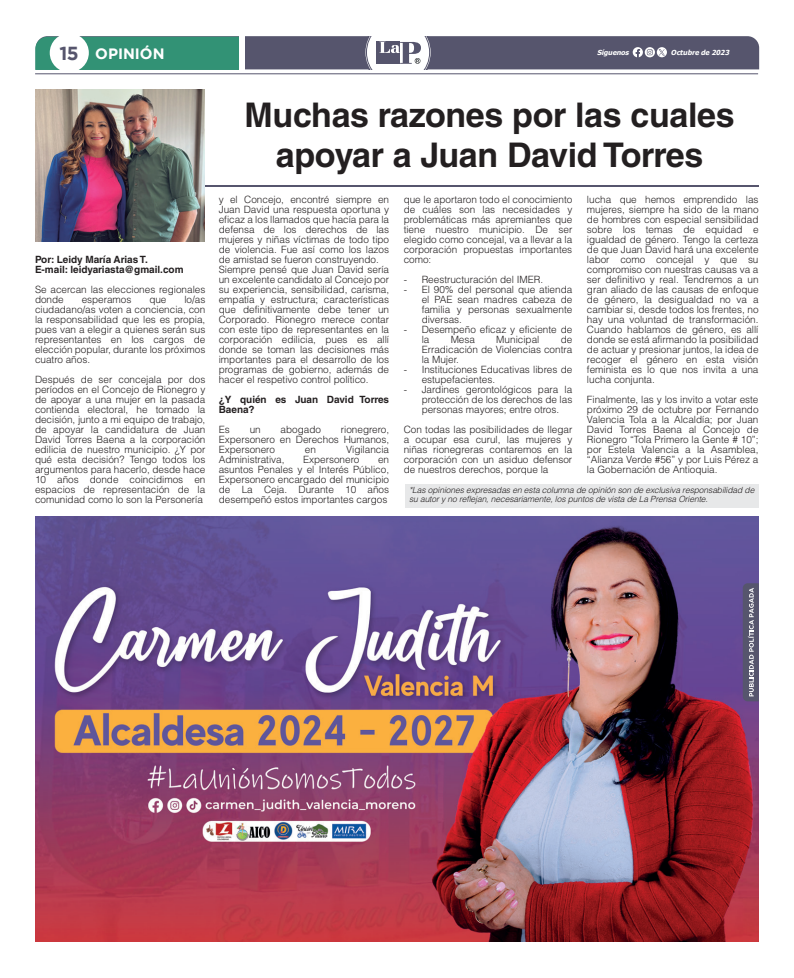
<style>
.page{position:relative;width:794px;height:978px;background:#fff}
.page>*{position:absolute;margin:0;border:0;box-sizing:border-box;transform-origin:0 0}
.t1{font:700 34px/40px "Helvetica LT Std";letter-spacing:-.01em;color:#231f20;text-align:center}
.t2{font:700 15px "Gotham";color:#fff}
.t3{font:300 10px/10px "Helvetica LT Std";letter-spacing:-.005em;color:#231f20;text-align:justify}
.t4{font:700 10px/10px "Helvetica LT Std";letter-spacing:-.005em;color:#231f20}
.t5{font:italic 300 8.5px/9px "Helvetica LT Std";letter-spacing:-.01em;color:#231f20}
.t6{font:italic 700 6.9px "Tahoma";color:#fff}
.s1{font-size:18.9px;color:#56556d}
</style>
<div class="page">
<hr style="left:35px;top:73px;width:723px;height:1px;background:#56556d">
<svg style="left:35px;top:36px;width:724px;height:34px;background:#647982"></svg>
<hr style="left:104px;top:185px;width:654px;height:2px;background:#56556d">
<img style="left:35px;top:517px;width:723px;height:425px">
<svg style="left:743px;top:583px;width:15px;height:118px;background:#6c6b80"></svg>
<img style="left:35px;top:89px;width:169px;height:153px">
<div style="left:405px;top:484px;width:353px;height:23px;background:#e7e8e9"></div>
<h2 class="t2" style="left:59px;top:45px;width:107px"><span class="s1">15</span> OPINIÓN</h2>
<p class="t6" style="left:597px;top:47px;width:35px">Síguenos</p>
<p class="t6" style="left:671px;top:48px;width:62px">Octubre de 2023</p>
<p class="t4" style="left:35px;top:254px;width:150px">Por: Leidy María Arias T.<br>E-mail: leidyariasta@gmail.com</p>
<p class="t3" style="left:35px;top:284px;width:172px">Se acercan las elecciones regionales donde</p>
<p class="t3" style="left:35px;top:294px;width:172px;text-indent:149px">lo/as ciudadano/as voten a conciencia, con la responsabilidad que les es propia, pues van a elegir a quienes serán sus representantes en los cargos de elección popular, durante los próximos cuatro años.</p>
<p class="t3" style="left:35px;top:374px;width:172px">Después de ser concejala por dos períodos en el Concejo de Rionegro y de apoyar a una mujer en la pasada contienda electoral, he tomado la decisión, junto a mi equipo de trabajo, de apoyar la candidatura de Juan David Torres Baena a la corporación edilicia de nuestro municipio. ¿Y por qué esta decisión? Tengo todos los argumentos para hacerlo, desde hace 10 años donde coincidimos en espacios de representación de la comunidad como lo son la Personería</p>
<p class="t3" style="left:82px;top:294px;width:51px">esperamos</p>
<p class="t3" style="left:149px;top:294px;width:19px">que</p>
<h1 class="t1" style="left:245px;top:94px;width:491px">Muchas razones por las cuales apoyar a Juan David Torres</h1>
<p class="t3" style="left:219px;top:194px;width:172px;text-align:left">y el Concejo, encontré siempre en Juan David una respuesta oportuna y eficaz a los llamados que hacía para la defensa de los derechos de las mujeres y niñas víctimas de todo tipo de violencia. Fue así como los lazos de amistad se fueron construyendo.<br>Siempre pensé que Juan David sería un excelente candidato al Concejo por su experiencia, sensibilidad, carisma, empatía y estructura; características que definitivamente debe tener un Corporado. Rionegro merece contar con este tipo de representantes en la corporación edilicia, pues es allí donde se toman las decisiones más importantes para el desarrollo de los programas de gobierno, además de hacer el respetivo control político.</p>
<p class="t4" style="left:219px;top:394px;width:172px">¿Y quién es Juan David Torres<br>Baena?</p>
<p class="t3" style="left:219px;top:424px;width:13px">Es</p>
<p class="t3" style="left:250px;top:424px;width:13px">un</p>
<p class="t3" style="left:281px;top:424px;width:42px">abogado</p>
<p class="t3" style="left:219px;top:424px;width:172px;text-indent:122px">rionegrero, Expersonero en Derechos Humanos, Expersonero</p>
<p class="t3" style="left:305px;top:444px;width:13px">en</p>
<p class="t3" style="left:346px;top:444px;width:45px">Vigilancia</p>
<p class="t3" style="left:219px;top:454px;width:67px">Administrativa,</p>
<p class="t3" style="left:303px;top:454px;width:58px">Expersonero</p>
<p class="t3" style="left:219px;top:454px;width:172px;text-indent:159px">en asuntos Penales y el Interés Público, Expersonero encargado del municipio de La Ceja. Durante 10 años desempeñó estos importantes cargos</p>
<p class="t3" style="left:404px;top:194px;width:170px">que le aportaron todo el conocimiento de cuáles son las necesidades y problemáticas más apremiantes que tiene nuestro municipio. De ser elegido como concejal, va a llevar a la corporación propuestas importantes como:</p>
<p class="t3" style="left:404px;top:274px;width:141px">- Reestructuración del IMER.</p>
<p class="t3" style="left:422px;top:284px;width:152px;text-indent:-18px">- El 90% del personal que atienda el PAE sean madres cabeza de familia y personas sexualmente diversas.</p>
<p class="t3" style="left:422px;top:324px;width:152px;text-indent:-18px">- Desempeño eficaz y eficiente de la</p>
<p class="t3" style="left:587px;top:194px;width:173px">lucha que hemos emprendido las mujeres, siempre ha sido de la mano de hombres con especial sensibilidad sobre los temas de equidad e igualdad de género. Tengo la certeza de que Juan David hará una excelente labor como concejal y que su compromiso con nuestras causas va a ser definitivo y real. Tendremos a un gran aliado de las causas de enfoque de género, la desigualdad no va a cambiar si, desde todos los frentes, no hay una voluntad de transformación.<br>Cuando hablamos de género, es allí donde se está afirmando la posibilidad de actuar y presionar juntos, la idea de recoger el género en esta visión feminista es lo que nos invita a una lucha conjunta.</p>
<p class="t3" style="left:587px;top:394px;width:173px">Finalmente, las y los invito a votar este próximo 29 de octubre por Fernando Valencia Tola a la Alcaldía; por Juan David Torres Baena al Concejo de Rionegro “Tola Primero la Gente # 10”; por Estela Valencia a la Asamblea, “Alianza Verde #56” y por Luis Pérez a la Gobernación de Antioquia.</p>
<p class="t5" style="left:409px;top:485px;width:347px">*Las opiniones expresadas en esta columna de opinión son de exclusiva responsabilidad de su autor y no reflejan, necesariamente, los puntos de vista de La Prensa Oriente.</p>
<p class="t3" style="left:422px;top:334px;width:152px;text-indent:139px">de Erradicación de Violencias contra la Mujer.</p>
<p class="t3" style="left:422px;top:364px;width:152px;text-indent:-18px">- Instituciones Educativas libres de estupefacientes.</p>
<p class="t3" style="left:422px;top:384px;width:152px;text-indent:-18px">- Jardines gerontológicos para la protección de los derechos de las personas mayores; entre otros.</p>
<p class="t3" style="left:404px;top:424px;width:170px">Con todas las posibilidades de llegar a ocupar esa curul, las mujeres y niñas rionegreras contaremos en la corporación con un asiduo defensor de nuestros derechos, porque la</p>
<p class="t3" style="left:451px;top:334px;width:26px">Mesa</p>
<p class="t3" style="left:496px;top:334px;width:45px">Municipal</p>
</div>
